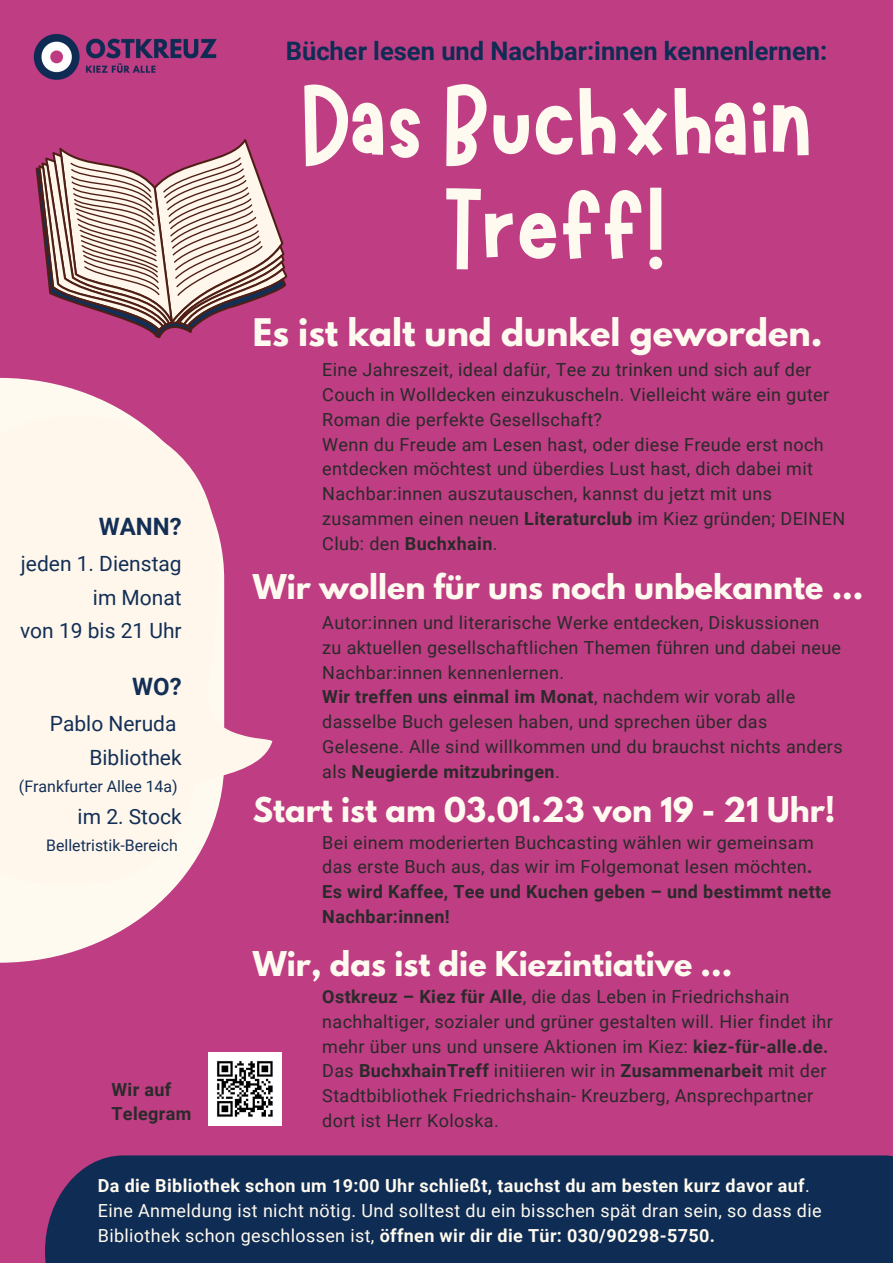
<style>
.page{position:relative;width:893px;height:1264px;background:#fff}
.page>*{position:absolute;margin:0;border:0;box-sizing:border-box;transform-origin:0 0}
.t1{font:115.95px/103.4px "Marykate";letter-spacing:-.02em;color:#fffaef;text-align:center}
.t2{font:700 33.6px "League Spartan";color:#fffaef}
.t3{font:700 30.3px "League Spartan";color:#fffaef}
.t4{font:700 25.5px "Roboto";color:#0e2c54}
.t5{font:700 24px "Roboto";color:#132f56}
.t6{font:21px/33.8px "Roboto";color:#132f56;text-align:right}
.t7{font:18px/24.8px "Roboto";letter-spacing:.02em;color:#2a2a2a}
.t8{font:18px/24.8px "Roboto";letter-spacing:.02em;color:#fffaef}
.t9{font:700 18px/24.8px "Roboto";letter-spacing:.02em;color:#2a2a2a}
.t10{font:15.9px "Roboto";color:#132f56}
.s1{font-weight:700}
</style>
<div class="page">
<div style="left:0;top:0;width:892px;height:1262px;background:#be3d83"></div>
<img style="left:33px;top:33px;width:184px;height:47px">
<svg style="left:35px;top:139px;width:252px;height:200px"></svg>
<div style="left:45px;top:1155px;width:847px;height:107px;background:#0e2c54"></div>
<svg style="left:0;top:378px;width:174px;height:584px;fill:#fffaef"></svg>
<svg style="left:0;top:389px;width:272px;height:499px;fill:#fff7ec"></svg>
<img style="left:208px;top:1052px;width:73px;height:73px">
<h3 class="t4" style="left:286px;top:37px;width:543px">Bücher lesen und Nachbar:innen kennenlernen:</h3>
<h1 class="t1" style="left:299px;top:62px;width:515px">Das Buchxhain<br>Treff!</h1>
<h3 class="t5" style="left:99px;top:512px;width:84px">WANN?</h3>
<p class="t6" style="left:20px;top:547px;width:163px">jeden 1. Dienstag im Monat<br>von 19 bis 21 Uhr</p>
<h3 class="t5" style="left:132px;top:673px;width:51px">WO?</h3>
<p class="t6" style="left:50px;top:707px;width:133px">Pablo Neruda<br>Bibliothek</p>
<p class="t10" style="left:19px;top:777px;width:160px">(Frankfurter Allee 14a)</p>
<p class="t6" style="left:78px;top:799px;width:105px">im 2. Stock</p>
<p class="t10" style="left:46px;top:835px;width:133px">Belletristik-Bereich</p>
<p class="t9" style="left:111px;top:1077px;width:81px">Wir auf<br>Telegram</p>
<h2 class="t2" style="left:253px;top:316px;width:571px">Es ist kalt und dunkel geworden.</h2>
<p class="t7" style="left:322px;top:358px;width:524px">Eine Jahreszeit, ideal dafür, Tee zu trinken und sich auf der Couch in Wolldecken einzukuscheln. Vielleicht wäre ein guter Roman die perfekte Gesellschaft?<br>Wenn du Freude am Lesen hast, oder diese Freude erst noch entdecken möchtest und ü berdies Lust hast, dich dabei mit Nachbar:innen auszutauschen, kannst du jetzt mit uns zusammen einen neuen <span class="s1">Literaturclub</span> im Kiez gründen; DEINEN Club: den <span class="s1">Buchxhain</span>.</p>
<h3 class="t3" style="left:253px;top:572px;width:612px">Wir wollen für uns noch unbekannte ...</h3>
<p class="t7" style="left:322px;top:610px;width:522px">Autor:innen und literarische Werke entdecken, Diskussionen zu aktuellen gesellschaftlichen Themen führen und dabei neue Nachbar:innen kennenlernen.<br><span class="s1">Wir treffen uns einmal im Monat</span>, nachdem wir vorab alle dasselbe Buch gelesen haben, und sprechen über das Gelesene. Alle sind willkommen und du brauchst nichts anders als <span class="s1">Neugierde mitzubringen</span>.</p>
<h3 class="t3" style="left:253px;top:794px;width:584px">Start ist am 03.01.23 von 19 - 21 Uhr!</h3>
<p class="t7" style="left:322px;top:830px;width:510px">Bei einem moderierten Buchcasting wählen wir gemeinsam das erste Buch aus, das wir im Folgemonat lesen möchten<span class="s1">.<br>Es wird Kaffee, Tee und Kuchen geben – und bestimmt nette Nachbar:innen!</span></p>
<h3 class="t3" style="left:253px;top:948px;width:481px">Wir, das ist die Kiezintiative ...</h3>
<p class="t7" style="left:322px;top:984px;width:512px"><span class="s1">Ostkreuz – Kiez für Alle</span>, die das Leben in Friedrichshain nachhaltiger, sozialer und grüner gestalten will. Hier findet ihr mehr ü ber uns und unsere Aktionen im Kiez: <span class="s1">kiez-für-alle.de.<br></span>Das <span class="s1">BuchxhainTreff</span> initiieren wir in <span class="s1">Zusammenarbeit</span> mit der Stadtbibliothek Friedrichshain- Kreuzberg, Ansprechpartner dort ist Herr Koloska.</p>
<p class="t8" style="left:98px;top:1173px;width:725px"><span class="s1">Da die Bibliothek schon um 19:00 Uhr schließt, tauchst du am besten kurz davor auf</span>.<br>Eine Anmeldung ist nicht nötig. Und solltest du ein bisschen spät dran sein, so dass die<br>Bibliothek schon geschlossen ist, <span class="s1">öffnen wir dir die Tür: 030/90298-5750.</span></p>
</div>
